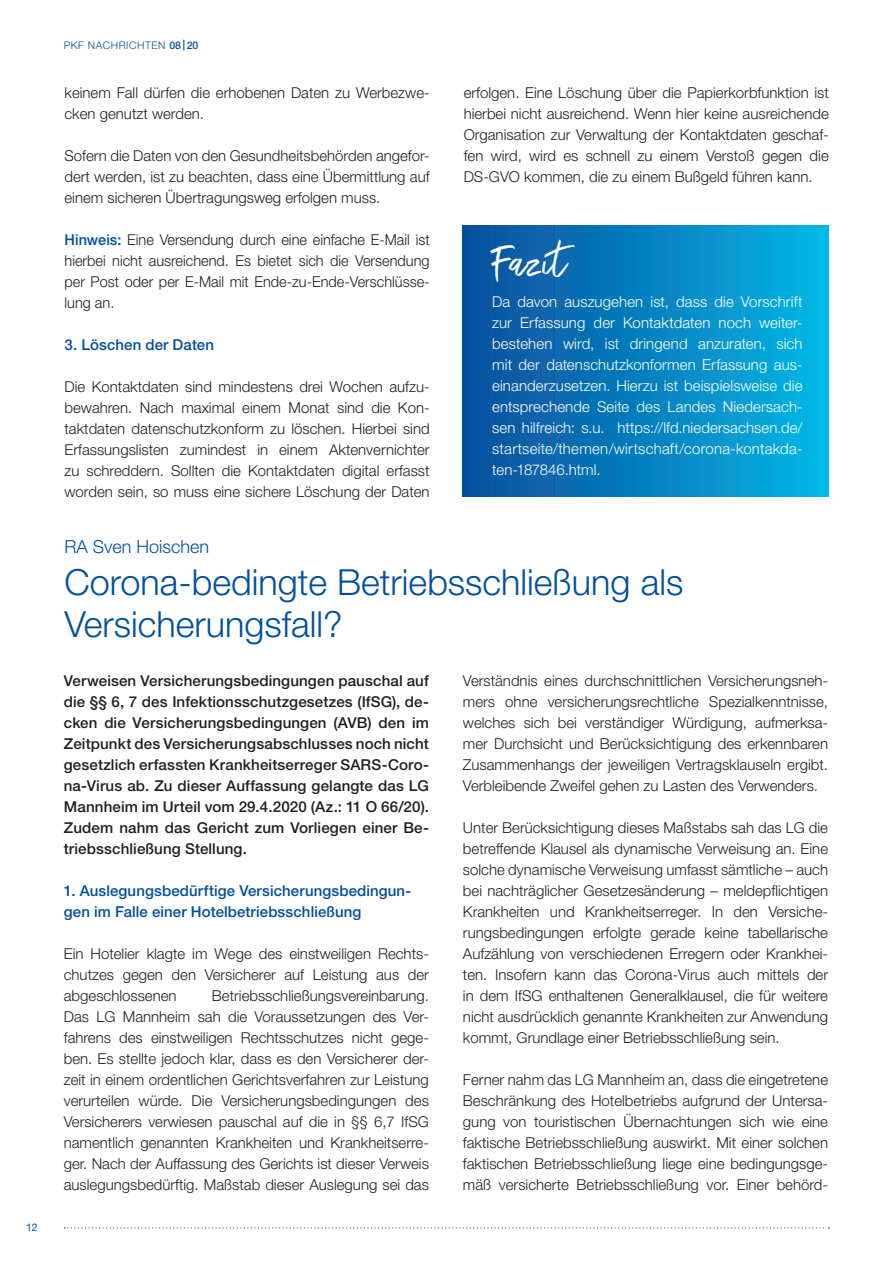
<style>
.page{position:relative;width:893px;height:1263px;background:#fff}
.page>*{position:absolute;margin:0;border:0;box-sizing:border-box;transform-origin:0 0}
.t1{font:46.5px "Exceptional";color:#fff}
.t2{font:300 36px/42px "Helvetica Neue LT";color:#014f9e}
.t3{font:300 18px "Helvetica Neue LT";color:#014f9e}
.t4{font:300 15px/21px "Helvetica Neue LT";color:#231f20;text-align:justify}
.t5{font:500 15px/21px "Helvetica Neue LT";letter-spacing:.005em;color:#231f20;text-align:justify}
.t6{font:300 15px/21px "Helvetica Neue LT";letter-spacing:.015em;color:#fff;text-align:justify}
.t7{font:500 15px/21px "Helvetica Neue LT";letter-spacing:.01em;color:#014f9e}
.t8{font:300 10.5px "Helvetica Neue LT";letter-spacing:.05em;color:#014f9e}
.t9{font:10.5px "Helvetica Neue LT";color:#014f9e}
.s1{font-weight:500}
.s2{font-weight:500;color:#014f9e}
</style>
<div class="page">
<svg style="left:64px;top:1227px;width:766px;height:1px"></svg>
<div style="left:462px;top:226px;width:366px;height:270px;background:linear-gradient(to right,#0a4c9b,#03b6e5)"></div>
<p class="t9" style="left:26px;top:1221px;width:13px">12</p>
<p class="t8" style="left:64px;top:39px;width:136px">PKF NACHRICHTEN <span class="s1">08 |20</span></p>
<p class="t4" style="left:65px;top:81px;width:367px">keinem Fall dürfen die erhobenen Daten zu Werbezwe&shy;cken genutzt werden.</p>
<p class="t4" style="left:65px;top:144px;width:367px">Sofern die Daten von den Gesundheitsbehörden angefor&shy;dert werden, ist zu beachten, dass eine Übermittlung auf einem sicheren Übertragungsweg erfolgen muss.</p>
<p class="t4" style="left:65px;top:228px;width:367px"><span class="s2">Hinweis:</span> Eine Versendung durch eine einfache E-Mail ist hierbei nicht ausreichend. Es bietet sich die Versendung per Post oder per E-Mail mit Ende-zu-Ende-Verschlüsse&shy;lung an.</p>
<p class="t7" style="left:65px;top:334px;width:151px">3. Löschen der Daten</p>
<p class="t4" style="left:65px;top:375px;width:367px">Die Kontaktdaten sind mindestens drei Wochen aufzu&shy;bewahren. Nach maximal einem Monat sind die Kon&shy;taktdaten datenschutzkonform zu löschen. Hierbei sind Erfassungslisten zumindest in einem Aktenvernichter zu schreddern. Sollten die Kontaktdaten digital erfasst worden sein, so muss eine sichere Löschung der Daten</p>
<p class="t4" style="left:464px;top:81px;width:367px">erfolgen. Eine Löschung über die Papierkorbfunktion ist hierbei nicht ausreichend. Wenn hier keine ausreichende Organisation zur Verwaltung der Kontaktdaten geschaf&shy;fen wird, wird es schnell zu einem Verstoß gegen die DS-GVO kommen, die zu einem Bußgeld führen kann.</p>
<h1 class="t1" style="left:492px;top:230px;width:75px;rotate:-2deg">Fazit</h1>
<p class="t6" style="left:492px;top:291px;width:312px">Da davon auszugehen ist, dass die Vorschrift zur Erfassung der Kontaktdaten noch weiter&shy;bestehen wird, ist dringend anzuraten, sich mit der datenschutzkonformen Erfassung aus&shy;einanderzusetzen. Hierzu ist beispielsweise die entsprechende Seite des Landes Niedersach&shy;sen hilfreich: s.u. https://lfd.niedersachsen.de/ startseite/themen/wirtschaft/corona-kontakda&shy;ten-187846.html.</p>
<p class="t3" style="left:65px;top:535px;width:146px">RA Sven Hoischen</p>
<h2 class="t2" style="left:65px;top:560px;width:620px">Corona-bedingte Betriebsschließung als<br>Ver sicherungsfall?</h2>
<p class="t5" style="left:64px;top:670px;width:367px">Verweisen Versicherungsbedingungen pauschal auf die §§ 6, 7 des Infektionsschutzgesetzes (IfSG), de&shy;cken die Versicherungsbedingungen (AVB) den im Zeitpunkt des Versicherungsabschlusses noch nicht gesetzlich erfassten Krankheitserreger SARS-Coro&shy;na-Virus ab. Zu dieser Auffassung gelangte das LG Mannheim im Urteil vom 29.4.2020 (Az.: 11 O 66/20).<br>Zudem nahm das Gericht zum Vorliegen einer Be&shy;triebsschließung Stellung.</p>
<p class="t7" style="left:64px;top:880px;width:349px">1. Auslegungsbedürftige Versicherungsbedingun&shy;gen im Falle einer Hotelbetriebsschließung</p>
<p class="t4" style="left:64px;top:942px;width:367px">Ein Hotelier klagte im Wege des einstweiligen Rechts&shy;chutzes gegen den Versicherer auf Leistung aus der abgeschlossenen</p>
<p class="t4" style="left:64px;top:984px;width:367px;text-indent:148px">Betriebsschließungsvereinbarung.<br>Das LG Mannheim sah die Voraussetzungen des Ver&shy;fahrens des einstweiligen Rechtsschutzes nicht gege&shy;ben. Es stellte jedoch klar, dass es den Versicherer der&shy;zeit in einem ordentlichen Gerichtsverfahren zur Leistung verurteilen würde. Die Versicherungsbedingungen des Versicherers verwiesen pauschal auf die in §§ 6,7 IfSG namentlich genannten Krankheiten und Krankheitserre&shy;ger. Nach der Auffassung des Gerichts ist dieser Verweis auslegungsbedürftig. Maßstab dieser Auslegung sei das</p>
<p class="t4" style="left:463px;top:669px;width:367px">Verständnis eines durchschnittlichen Versicherungsneh&shy;mers ohne versicherungsrechtliche Spezialkenntnisse, welches sich bei verständiger Würdigung, aufmerksa&shy;mer Durchsicht und Berücksichtigung des erkennbaren Zusammenhangs der jeweiligen Vertragsklauseln ergibt.<br>Verbleibende Zweifel gehen zu Lasten des Verwenders.</p>
<p class="t4" style="left:463px;top:816px;width:367px">Unter Berücksichtigung dieses Maßstabs sah das LG die betreffende Klausel als dynamische Verweisung an. Eine solche dynamische Verweisung umfasst sämtliche – auch bei nachträglicher Gesetzesänderung – meldepflichtigen Krankheiten und Krankheitserreger. In den Versiche&shy;rungsbedingungen erfolgte gerade keine tabellarische Aufzählung von verschiedenen Erregern oder Krankhei&shy;ten. Insofern kann das Corona-Virus auch mittels der in dem IfSG enthaltenen Generalklausel, die für weitere nicht ausdrücklich genannte Krankheiten zur Anwendung kommt, Grundlage einer Betriebsschließung sein.</p>
<p class="t4" style="left:463px;top:1068px;width:367px">Ferner nahm das LG Mannheim an, dass die eingetretene Beschränkung des Hotelbetriebs aufgrund der Untersa&shy;gung von touristischen Übernachtungen sich wie eine faktische Betriebsschließung auswirkt. Mit einer solchen faktischen Betriebsschließung liege eine bedingungsge&shy;mäß versicherte Betriebsschließung vor. Einer behörd-</p>
</div>
